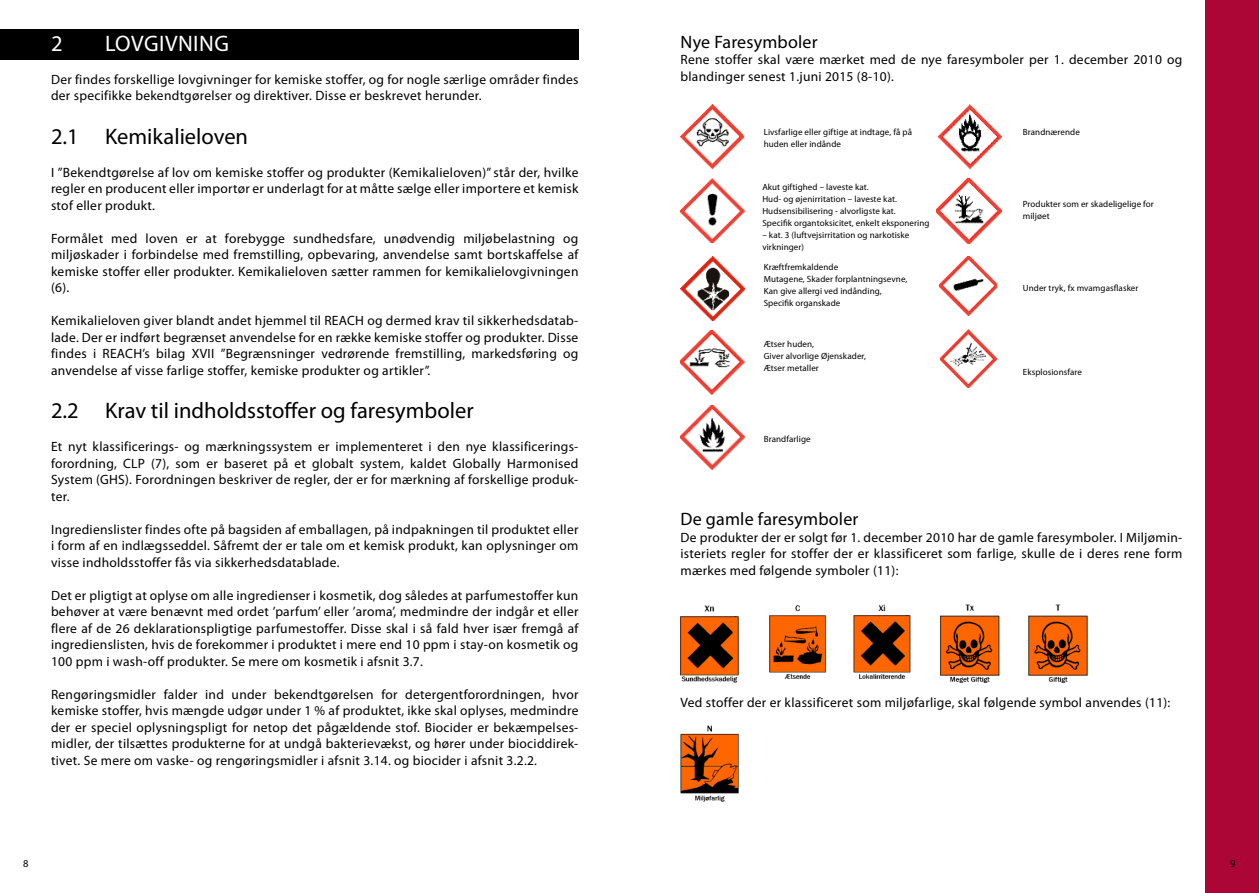
<style>
.page{position:relative;width:1259px;height:893px;background:#fff}
.page>*{position:absolute;margin:0;border:0;box-sizing:border-box;transform-origin:0 0}
.t1{font:22.5px "Myriad Pro";color:#000}
.t2{font:22.5px "Myriad Pro";letter-spacing:.02em;color:#fff}
.t3{font:18px "Myriad Pro";letter-spacing:.01em;color:#000}
.t4{font:13.5px/16.5px "Myriad Pro";letter-spacing:.02em;color:#000;text-align:justify}
.t5{font:10.5px "Myriad Pro";color:#000}
.t6{font:9px/12px "Myriad Pro";letter-spacing:.01em;color:#000}
</style>
<div class="page">
<div style="left:1205px;top:0;width:54px;height:893px;background:#ab0635"></div>
<div style="left:0;top:29px;width:578px;height:31px;background:#000"></div>
<img style="left:680px;top:105px;width:64px;height:63px">
<img style="left:680px;top:179px;width:64px;height:64px">
<img style="left:680px;top:257px;width:64px;height:63px">
<img style="left:680px;top:331px;width:64px;height:63px">
<img style="left:680px;top:406px;width:64px;height:64px">
<img style="left:937px;top:105px;width:64px;height:63px">
<img style="left:936px;top:179px;width:65px;height:65px">
<img style="left:939px;top:257px;width:57px;height:58px">
<img style="left:680px;top:605px;width:59px;height:78px">
<img style="left:769px;top:604px;width:142px;height:75px">
<img style="left:940px;top:604px;width:148px;height:79px">
<img style="left:940px;top:330px;width:58px;height:57px">
<img style="left:680px;top:725px;width:59px;height:77px">
<h1 class="t2" style="left:51px;top:29px;width:179px">2 Lovgivning</h1>
<p class="t4" style="left:51px;top:71px;width:529px">Der findes forskellige lovgivninger for kemiske stoffer, og for nogle særlige områder findes der specifikke bekendtgørelser og direktiver. Disse er beskrevet herunder.</p>
<h1 class="t1" style="left:51px;top:122px;width:199px">2.1 Kemikalieloven</h1>
<p class="t4" style="left:51px;top:164px;width:529px">I ”Bekendtgørelse af lov om kemiske stoffer og produkter (Kemikalieloven)” står der, hvilke regler en producent eller importør er underlagt for at måtte sælge eller importere et kemisk stof eller produkt.</p>
<p class="t4" style="left:51px;top:230px;width:529px">Formålet med loven er at forebygge sundhedsfare, unødvendig miljøbelastning og miljøskader i forbindelse med fremstilling, opbevaring, anvendelse samt bortskaffelse af kemiske stoffer eller produkter. Kemikalieloven sætter rammen for kemikalielovgivningen (6).</p>
<p class="t4" style="left:51px;top:312px;width:529px">Kemikalieloven giver blandt andet hjemmel til REACH og dermed krav til sikkerhedsdatab&shy;lade. Der er indført begrænset anvendelse for en række kemiske stoffer og produkter. Disse findes i REACH’s bilag XVII ”Begrænsninger vedrørende fremstilling, markedsføring og anvendelse af visse farlige stoffer, kemiske produkter og artikler”.</p>
<h1 class="t1" style="left:51px;top:397px;width:424px">2.2 Krav til indholdsstoffer og faresymboler</h1>
<p class="t4" style="left:51px;top:438px;width:529px">Et nyt klassificerings- og mærkningssystem er implementeret i den nye klassificerings&shy;forordning, CLP (7), som er baseret på et globalt system, kaldet Globally Harmonised System (GHS</p>
<p class="t4" style="left:125px;top:471px;width:455px">). Forordningen beskriver de regler, der er for mærkning af forskellige produk-</p>
<p class="t4" style="left:51px;top:488px;width:20px">ter.</p>
<p class="t4" style="left:51px;top:521px;width:529px">I ngredienslister findes ofte på bagsiden af emballagen, på indpakningen til produktet eller i form af en indlægsseddel. Såfremt der er tale om et kemisk produkt, kan oplysninger om visse indholdsstoffer fås via sikkerhedsdatablade.</p>
<p class="t4" style="left:51px;top:587px;width:529px">Det er pligtigt at oplyse om alle ingredienser i kosmetik, dog således at parfumestoffer kun behøver at være benævnt med ordet ’parfum’ eller ’aroma’, medmindre der indgår et eller flere af de 26 deklarationspligtige parfumestoffer. Disse skal i så fald hver især fremgå af ingredienslisten, hvis de forekommer i produktet i mere end 10 ppm i stay-on kosmetik og 100 ppm i wash-off produkter. Se mere om kosmetik i afsnit 3.7.</p>
<p class="t4" style="left:51px;top:686px;width:529px">Rengøringsmidler falder ind under bekendtgørelsen for detergentforordningen, hvor kemiske stoffer, hvis mængde udgør under 1 % af produktet, ikke skal oplyses, medmindre der er speciel oplysningspligt for netop det pågældende stof. Biocider er bekæmpelses&shy;midler, der tilsættes produkterne for at undgå bakterievækst, og hører under biociddirek&shy;tivet. Se mere om vaske- og rengøringsmidler i afsnit 3.14. og biocider i afsnit 3.2.2.</p>
<h2 class="t3" style="left:680px;top:30px;width:139px">Nye Faresymboler</h2>
<p class="t4" style="left:680px;top:51px;width:503px">Rene stoffer skal være mærket med de nye faresymboler per 1. december 2010 og blandinger senest 1.juni 2015 (8-10).</p>
<p class="t6" style="left:763px;top:126px;width:150px">Livsfarlige eller giftige at indtage, få på huden eller indånde</p>
<p class="t6" style="left:762px;top:180px;width:169px">Akut giftighed – laveste kat.<br>Hud- og øjenirritation – laveste kat.<br>Hudsensibilisering - alvorligste kat.<br>Specifik organtoksicitet, enkelt eksponering</p>
<p class="t6" style="left:762px;top:228px;width:149px">– kat. 3 (luftvejsirritation og narkotiske virkninger)</p>
<p class="t6" style="left:763px;top:261px;width:145px">Kræftfremkaldende<br>Mutagene, Skader forplantningsevne,<br>Kan give allergi ved indånding,<br>Specifik organskade</p>
<p class="t6" style="left:763px;top:338px;width:104px">Ætser huden,<br>Giver alvorlige Øjenskader,<br>Ætser metaller</p>
<p class="t6" style="left:763px;top:432px;width:48px">Brandfarlige</p>
<p class="t6" style="left:1023px;top:126px;width:59px">Brandnærende</p>
<p class="t6" style="left:1023px;top:198px;width:132px">Produkter som er skadeligelige for miljøet</p>
<p class="t6" style="left:1023px;top:282px;width:117px">Under tryk, fx mvamgasflasker</p>
<p class="t6" style="left:1023px;top:366px;width:61px">Eksplosionsfare</p>
<h2 class="t3" style="left:680px;top:508px;width:179px">De gamle faresymboler</h2>
<p class="t4" style="left:680px;top:529px;width:503px">De produkter der er solgt før 1. december 2010 har de gamle faresymboler. I Miljømin&shy;isteriets regler for stoffer der er klassificeret som farlige, skulle de i deres rene form mærkes med følgende symboler (11):</p>
<p class="t4" style="left:680px;top:694px;width:491px">Ved stoffer der er klassificeret som miljøfarlige, skal følgende symbol anvendes (11):</p>
<p class="t5" style="left:23px;top:857px;width:7px">8</p>
<p class="t5" style="left:1230px;top:857px;width:7px">9</p>
</div>
